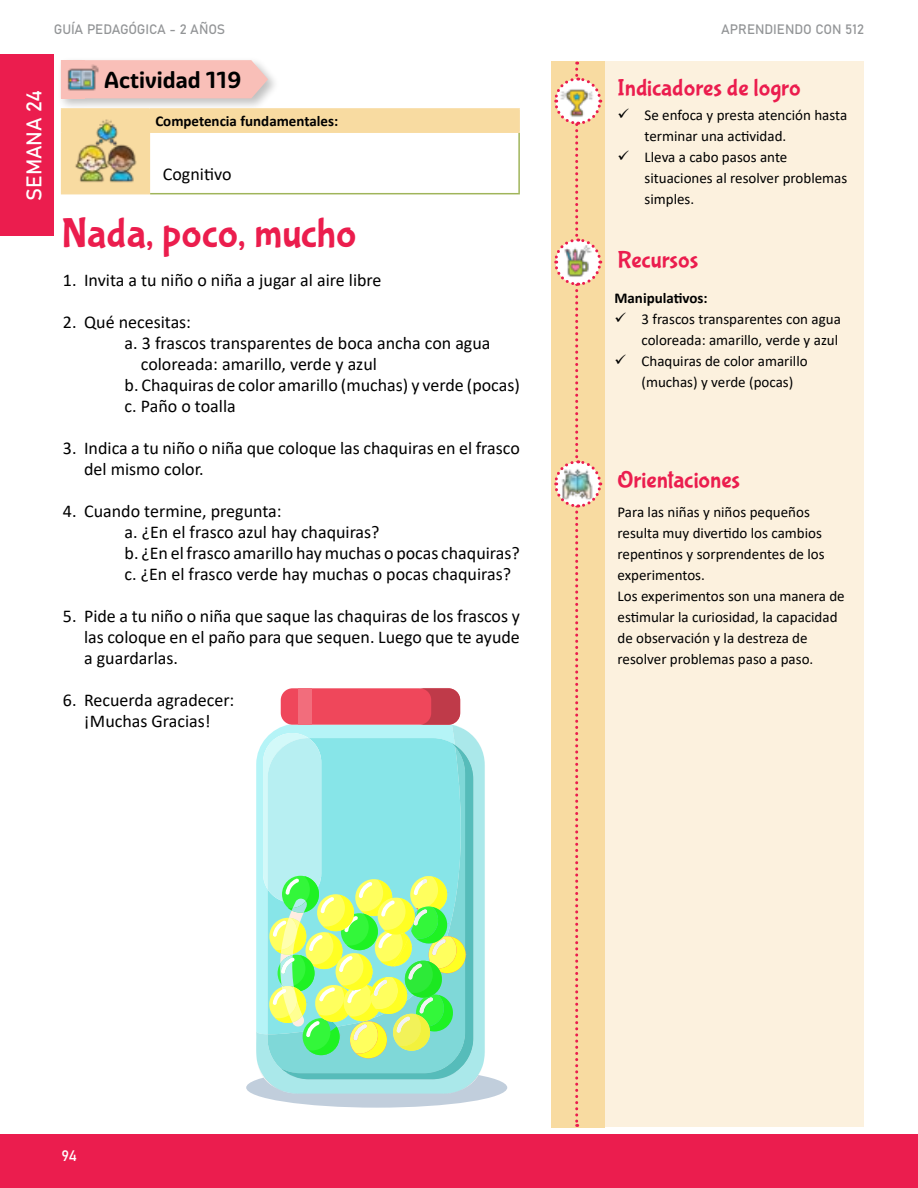
<style>
.page{position:relative;width:918px;height:1188px;background:#fff}
.page>*{position:absolute;margin:0;border:0;box-sizing:border-box;transform-origin:0 0}
.t1{font:42px "Bubblegum Sans";color:#eb1d4d}
.t2{font:24px "Bubblegum Sans";color:#eb1d4e}
.t3{font:700 22.5px "Graviola Soft";color:#000}
.t4{font:21px "Bahnschrift";letter-spacing:-.01em;color:#fff}
.t5{font:18px/21px "Calibri";color:#000}
.t6{font:15px/21px "Calibri";color:#000}
.t7{font:700 15px "Calibri";color:#000}
.t8{font:15px "Bahnschrift";color:#fff}
.t9{font:13.5px "Bahnschrift";letter-spacing:-.01em;color:#939597}
</style>
<div class="page">
<div style="left:0;top:1134px;width:918px;height:54px;background:#eb1d4e"></div>
<div style="left:0;top:54px;width:54px;height:182px;background:#eb1d4e"></div>
<div style="left:246px;top:1068px;width:261px;height:40px;background:#c1cedc;border-radius:50%"></div>
<div style="left:551px;top:61px;width:54px;height:1067px;background:#f8dba1"></div>
<div style="left:605px;top:62px;width:258px;height:1065px;background:#fcf1de"></div>
<div style="left:57px;top:57px;width:223px;height:55px;background:#000;opacity:.25"></div>
<svg style="left:101px;top:60px;width:167px;height:38px;background:#f7c0ba"></svg>
<img style="left:61px;top:60px;width:40px;height:41px">
<hr style="left:518px;top:133px;width:2px;height:60px;background:#a0b55a">
<hr style="left:150px;top:193px;width:370px;height:1px;background:#a0b55a">
<hr style="left:61px;top:108px;width:88px;height:2px;background:#f8dba1">
<hr style="left:149px;top:108px;width:371px;height:2px;background:#f8dba1">
<svg style="left:61px;top:109px;width:458px;height:85px"></svg>
<hr style="left:518px;top:110px;width:2px;height:21px;background:#f8dba1">
<hr style="left:149px;top:131px;width:371px;height:2px;background:#f8dba1">
<img style="left:67px;top:120px;width:77px;height:73px">
<svg style="left:554px;top:62px;width:49px;height:1065px"></svg>
<img style="left:560px;top:467px;width:35px;height:34px">
<div style="left:281px;top:688px;width:179px;height:37px;background:#ef475b;border-radius:12px"></div>
<svg style="left:420px;top:688px;width:40px;height:37px"></svg>
<div style="left:299px;top:688px;width:13px;height:37px;background:#f26d7c"></div>
<svg style="left:256px;top:731px;width:229px;height:363px;background:#a0e9be"></svg>
<p class="t9" style="left:54px;top:21px;width:173px">GUÍA PEDAGÓGICA - 2 AÑOS</p>
<p class="t9" style="left:721px;top:21px;width:144px">APRENDIENDO CON 512</p>
<p class="t4" style="left:22px;top:201px;width:112px;rotate:-90deg">SEMANA 24</p>
<p class="t3" style="left:104px;top:70px;width:139px">Actividad 119</p>
<p class="t7" style="left:155px;top:111px;width:184px">Competencia fundamentales:</p>
<p class="t5" style="left:163px;top:163px;width:70px">Cognitivo</p>
<h1 class="t1" style="left:62px;top:215px;width:296px">Nada, poco, mucho</h1>
<p class="t5" style="left:63px;top:269px;width:320px">1. Invita a tu niño o niña a jugar al aire libre</p>
<p class="t5" style="left:63px;top:311px;width:130px">2. Qué necesitas:</p>
<p class="t5" style="left:125px;top:332px;width:367px">a. 3 frascos transparentes de boca ancha con agua</p>
<p class="t5" style="left:141px;top:353px;width:238px">coloreada: amarillo, verde y azul</p>
<p class="t5" style="left:125px;top:374px;width:397px">b. Chaquiras de color amarillo (muchas) y verde (pocas)</p>
<p class="t5" style="left:125px;top:395px;width:113px">c. Paño o toalla</p>
<p class="t5" style="left:84px;top:437px;width:437px;text-indent:-21px">3. Indica a tu niño o niña que coloque las chaquiras en el frasco del mismo color.</p>
<p class="t5" style="left:125px;top:500px;width:397px;text-indent:-62px">4. Cuando termine, pregunta:<br>a. ¿En el frasco azul hay chaquiras?<br>b. ¿En el frasco amarillo hay muchas o pocas chaquiras? c. ¿En el frasco verde hay muchas o pocas chaquiras?</p>
<p class="t5" style="left:84px;top:605px;width:437px;text-align:justify;text-indent:-21px">5. Pide a tu niño o niña que saque las chaquiras de los frascos y las coloque en el paño para que sequen. Luego que te ayude a guardarlas.</p>
<p class="t5" style="left:63px;top:689px;width:173px;text-align:center">6. Recuerda agradecer: ¡Muchas Gracias!</p>
<h2 class="t2" style="left:618px;top:77px;width:185px">Indicadores de logro</h2>
<p class="t6" style="left:645px;top:104px;width:204px">Se enfoca y presta atención hasta terminar una actividad.<br>Lleva a cabo pasos ante situaciones al resolver problemas simples.</p>
<h2 class="t2" style="left:618px;top:249px;width:82px">Recursos</h2>
<p class="t7" style="left:614px;top:287px;width:95px">Manipulativos:</p>
<p class="t6" style="left:641px;top:308px;width:201px">3 frascos transparentes con agua coloreada: amarillo, verde y azul<br>Chaquiras de color amarillo (muchas) y verde (pocas)</p>
<h2 class="t2" style="left:618px;top:469px;width:124px">Orientaciones</h2>
<p class="t6" style="left:618px;top:501px;width:229px">Para las niñas y niños pequeños resulta muy divertido los cambios repentinos y sorprendentes de los experimentos.<br>Los experimentos son una manera de estimular la curiosidad, la capacidad de observación y la destreza de resolver problemas paso a paso.</p>
<p class="t8" style="left:61px;top:1147px;width:17px">94</p>
</div>
